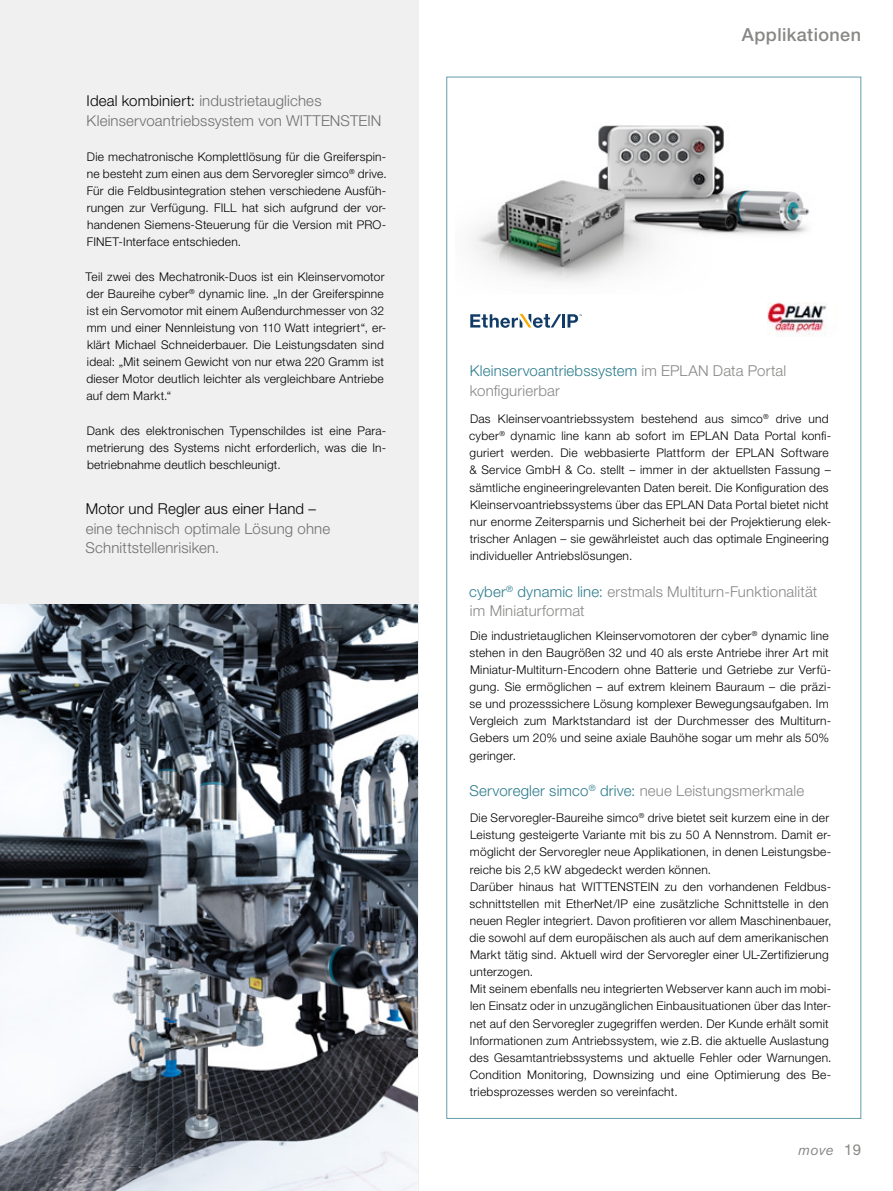
<style>
.page{position:relative;width:893px;height:1191px;background:#fff}
.page>*{position:absolute;margin:0;border:0;box-sizing:border-box;transform-origin:0 0}
.t1{font:500 18px "Helvetica Neue LT";letter-spacing:.025em;color:#878786}
.t2{font:300 15px/19.5px "Helvetica Neue LT";letter-spacing:.01em;color:#6f6f6e}
.t3{font:300 15px/19.5px "Helvetica Neue LT";letter-spacing:.01em;color:#878786}
.t4{font:300 15px "Helvetica Neue LT";letter-spacing:.01em;color:#2d7c8d}
.t5{font:300 15px "Helvetica Neue LT";letter-spacing:.01em;color:#000}
.t6{font:italic 15px "Akzidenz Grotesk BQ";color:#878786}
.t7{font:300 12px/17.1px "Helvetica Neue LT";letter-spacing:.02em;color:#000}
.s1{color:#000}
.s2{color:#2d7c8d}
.s3{color:#878786}
.s4{font-family:"Helvetica Neue LT";font-style:normal}
</style>
<div class="page">
<img style="left:472px;top:125px;width:338px;height:157px">
<div style="left:0;top:0;width:418px;height:1191px;background:#ececed"></div>
<img style="left:0;top:604px;width:418px;height:587px">
<img style="left:768px;top:303px;width:60px;height:34px">
<svg style="left:470px;top:314px;width:112px;height:14px"></svg>
<p class="t2" style="left:87px;top:91px;width:296px"><span class="s1">Ideal kombiniert:</span> industrietaugliches<br>Kleinservoantriebssystem von WITTENSTEIN</p>
<p class="t7" style="left:87px;top:148px;width:301px;text-align:justify">Die mechatronische Komplettlösung für die Greiferspin&shy;ne besteht zum einen aus dem Servoregler simco<sup>®</sup> drive.<br>Für die Feldbusintegration stehen verschiedene Ausfüh&shy;rungen zur Verfügung. FILL hat sich aufgrund der vor&shy;handenen Siemens-Steuerung für die Version mit PRO-FINET-Interface entschieden.</p>
<p class="t7" style="left:86px;top:267px;width:302px">Teil zwei des Mechatronik-Duos ist ein Kleinservomotor der Baureihe cyber<sup>®</sup> dynamic line. „In der Greiferspinne ist ein Servomotor mit einem Außendurchmesser von 32 mm und einer Nennleistung von 110 Watt integriert“, er&shy;klärt Michael Schneiderbauer. Die Leistungsdaten sind ideal: „Mit seinem Gewicht von nur etwa 220 Gramm ist dieser Motor deutlich leichter als vergleichbare Antriebe auf dem Markt.“</p>
<p class="t7" style="left:87px;top:421px;width:301px;text-align:justify">Dank des elektronischen Typenschildes ist eine Para&shy;metrierung des Systems nicht erforderlich, was die In&shy;betriebnahme deutlich beschleunigt.</p>
<p class="t5" style="left:86px;top:500px;width:232px">Motor und Regler aus einer Hand –</p>
<p class="t2" style="left:86px;top:518px;width:246px">eine technisch optimale Lösung ohne<br>Schnittstellenrisiken.</p>
<h1 class="t1" style="left:742px;top:24px;width:121px">Applikationen</h1>
<p class="t3" style="left:470px;top:361px;width:318px"><span class="s2">Kleinservoantriebssystem</span> im EPLAN Data Portal konfigurierbar</p>
<p class="t7" style="left:469px;top:410px;width:363px">Das Kleinservoantriebssystem bestehend aus simco<sup>®</sup> drive und cyber<sup>®</sup> dynamic line kann ab sofort im EPLAN Data Portal konfi&shy;guriert werden. Die webbasierte Plattform der EPLAN Software &amp; Service GmbH &amp; Co. stellt – immer in der aktuellsten Fassung – sämtliche engineeringrelevanten Daten bereit. Die Konfiguration des Kleinservoantriebssystems über das EPLAN Data Portal bietet nicht nur enorme Zeitersparnis und Sicherheit bei der Projektierung elek&shy;trischer Anlagen – sie gewährleistet auch das optimale Engineering individueller Antriebslösungen.</p>
<p class="t3" style="left:469px;top:581px;width:350px"><span class="s2">cyber</span><sup>®</sup> <span class="s2">dynamic line:</span> erstmals Multiturn-Funktionalität im Miniaturformat</p>
<p class="t7" style="left:470px;top:626px;width:363px">Die industrietauglichen Kleinservomotoren der cyber<sup>®</sup> dynamic line stehen in den Baugrößen 32 und 40 als erste Antriebe ihrer Art mit Miniatur-Multiturn-Encodern ohne Batterie und Getriebe zur Verfü&shy;gung. Sie ermöglichen – auf extrem kleinem Bauraum – die präzi&shy;se und prozesssichere Lösung komplexer Bewegungsaufgaben. Im Vergleich zum Marktstandard ist der Durchmesser des Multiturn-Gebers um 20% und seine axiale Bauhöhe sogar um mehr als 50% geringer.</p>
<p class="t4" style="left:469px;top:781px;width:336px">Servoregler simco<sup>®</sup> drive: <span class="s3">neue Leistungsmerkmale</span></p>
<p class="t7" style="left:469px;top:809px;width:363px">Die Servoregler-Baureihe simco<sup>®</sup> drive bietet seit kurzem eine in der Leistung gesteigerte Variante mit bis zu 50 A Nennstrom. Damit er&shy;möglicht der Servoregler neue Applikationen, in denen Leistungsbe&shy;reiche bis 2,5 kW abgedeckt werden können.<br>Darüber hinaus hat WITTENSTEIN zu den vorhandenen Feldbus&shy;schnittstellen mit EtherNet/IP eine zusätzliche Schnittstelle in den neuen Regler integriert. Davon profitieren vor allem Maschinenbauer, die sowohl auf dem europäischen als auch auf dem amerikanischen Markt tätig sind. Aktuell wird der Servoregler einer UL-Zertifizierung unterzogen.<br>Mit seinem ebenfalls neu integrierten Webserver kann auch im mobi&shy;len Einsatz oder in unzugänglichen Einbausituationen über das Inter&shy;net auf den Servoregler zugegriffen werden. Der Kunde erhält somit Informationen zum Antriebssystem, wie z.B. die aktuelle Auslastung des Gesamtantriebssystems und aktuelle Fehler oder Warnungen.<br>Condition Monitoring, Downsizing und eine Optimierung des Be&shy;triebsprozesses werden so vereinfacht.</p>
<p class="t6" style="left:798px;top:1140px;width:65px">move <span class="s4">19</span></p>
</div>
